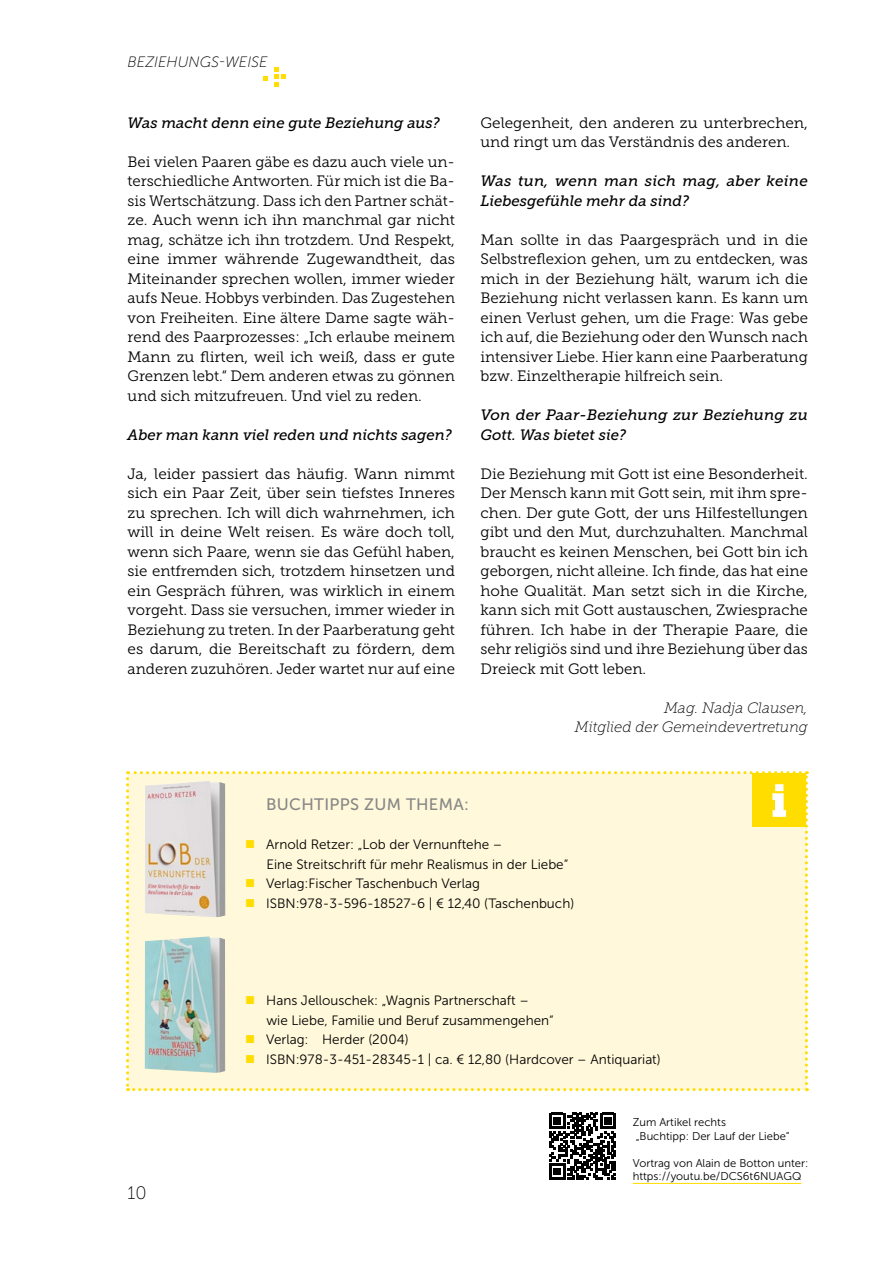
<style>
.page{position:relative;width:893px;height:1263px;background:#fff}
.page>*{position:absolute;margin:0;border:0;box-sizing:border-box;transform-origin:0 0}
.t1{font:18px "Museo Sans 100";color:#000}
.t2{font:16.5px "Museo Sans 500";letter-spacing:.02em;color:#878786}
.t3{font:15px/19.5px "Museo Slab 300";color:#000;text-align:justify}
.t4{font:italic 15px/19.5px "Museo Slab 500";color:#000}
.t5{font:italic 15px/19.5px "Museo Slab 100";color:#000;text-align:right}
.t6{font:italic 15px "Museo Sans 100";color:#000}
.t7{font:13.5px/19.5px "Museo Sans 300";color:#000}
.t8{font:11.25px/13.5px "Museo Sans 300";color:#000}
</style>
<div class="page">
<svg style="left:263px;top:76px;width:5px;height:5px"></svg>
<svg style="left:274px;top:67px;width:12px;height:20px"></svg>
<svg style="left:549px;top:1113px;width:67px;height:67px"></svg>
<hr style="left:633px;top:1183px;width:168px;height:1px;background:#fd0">
<svg style="left:126px;top:771px;width:682px;height:320px;background:#f8f2d3"></svg>
<p class="t6" style="left:128px;top:54px;width:142px">BEZIEHUNGS-WEISE</p>
<p class="t4" style="left:128px;top:113px;width:314px">Was macht denn eine gute Beziehung aus?</p>
<p class="t3" style="left:128px;top:152px;width:329px">Bei vielen Paaren gäbe es dazu auch viele un&shy;terschiedliche Antworten. Für mich ist die Ba&shy;sis Wertschätzung. Dass ich den Partner schät&shy;ze. Auch wenn ich ihn manchmal gar nicht mag, schätze ich ihn trotzdem. Und Respekt, eine immer währende Zugewandtheit, das Miteinander sprechen wollen, immer wieder aufs Neue. Hobbys verbinden. Das Zugestehen von Freiheiten. Eine ältere Dame sagte wäh&shy;rend des Paarprozesses: „Ich erlaube meinem Mann zu flirten, weil ich weiß, dass er gute Grenzen lebt.“ Dem anderen etwas zu gönnen und sich mitzufreuen. Und viel zu reden.</p>
<p class="t4" style="left:128px;top:425px;width:326px">Aber man kann viel reden und nichts sagen?</p>
<p class="t3" style="left:128px;top:464px;width:329px">Ja, leider passiert das häufig. Wann nimmt sich ein Paar Zeit, über sein tiefstes Inneres zu sprechen. Ich will dich wahrnehmen, ich will in deine Welt reisen. Es wäre doch toll, wenn sich Paare, wenn sie das Gefühl haben, sie entfremden sich, trotzdem hinsetzen und ein Gespräch führen, was wirklich in einem vorgeht. Dass sie versuchen, immer wieder in Beziehung zu treten. In der Paarberatung geht es darum, die Bereitschaft zu fördern, dem anderen zuzuhören. Jeder wartet nur auf eine</p>
<p class="t3" style="left:480px;top:113px;width:329px">Gelegenheit, den anderen zu unterbrechen, und ringt um das Verständnis des anderen.</p>
<p class="t4" style="left:480px;top:171px;width:329px">Was tun, wenn man sich mag, aber keine<br>Liebesgefühle mehr da sind?</p>
<p class="t3" style="left:480px;top:230px;width:329px">Man sollte in das Paargespräch und in die Selbstreflexion gehen, um zu entdecken, was mich in der Beziehung hält, warum ich die Beziehung nicht verlassen kann. Es kann um einen Verlust gehen, um die Frage: Was gebe ich auf, die Beziehung oder den Wunsch nach intensiver Liebe. Hier kann eine Paarberatung bzw. Einzeltherapie hilfreich sein.</p>
<p class="t4" style="left:480px;top:405px;width:329px">Von der Paar-Beziehung zur Beziehung zu<br>Gott. Was bietet sie?</p>
<p class="t3" style="left:480px;top:464px;width:329px">Die Beziehung mit Gott ist eine Besonderheit.<br>Der Mensch kann mit Gott sein, mit ihm spre&shy;chen. Der gute Gott, der uns Hilfestellungen gibt und den Mut, durchzuhalten. Manchmal braucht es keinen Menschen, bei Gott bin ich geborgen, nicht alleine. Ich finde, das hat eine hohe Qualität. Man setzt sich in die Kirche, kann sich mit Gott austauschen, Zwiesprache führen. Ich habe in der Therapie Paare, die sehr religiös sind und ihre Beziehung über das Dreieck mit Gott leben.</p>
<p class="t5" style="left:575px;top:698px;width:235px">Mag. Nadja Clausen,<br>Mitglied der Gemeindevertretung</p>
<p class="t2" style="left:266px;top:795px;width:204px">BUCHTIPPS ZUM THEMA:</p>
<p class="t7" style="left:266px;top:835px;width:309px">Arnold Retzer: „Lob der Vernunftehe –<br>Eine Streitschrift für mehr Realismus in der Liebe“ Verlag:Fischer Taschenbuch Verlag ISBN:978-3-596-18527-6 | € 12,40 (Taschenbuch)</p>
<p class="t7" style="left:266px;top:991px;width:396px">Hans Jellouschek: „Wagnis Partnerschaft –<br>wie Liebe, Familie und Beruf zusammengehen“<br>Verlag: Herder (2004)<br>ISBN:978-3-451-28345-1 | ca. € 12,80 (Hardcover – Antiquariat)</p>
<p class="t1" style="left:128px;top:1183px;width:21px">10</p>
<p class="t8" style="left:633px;top:1116px;width:158px">Zum Artikel rechts<br>„Buchtipp: Der Lauf der Liebe“</p>
<p class="t8" style="left:633px;top:1156px;width:177px">Vortrag von Alain de Botton unter: https://youtu.be/DCS6t6NUAGQ</p>
</div>
